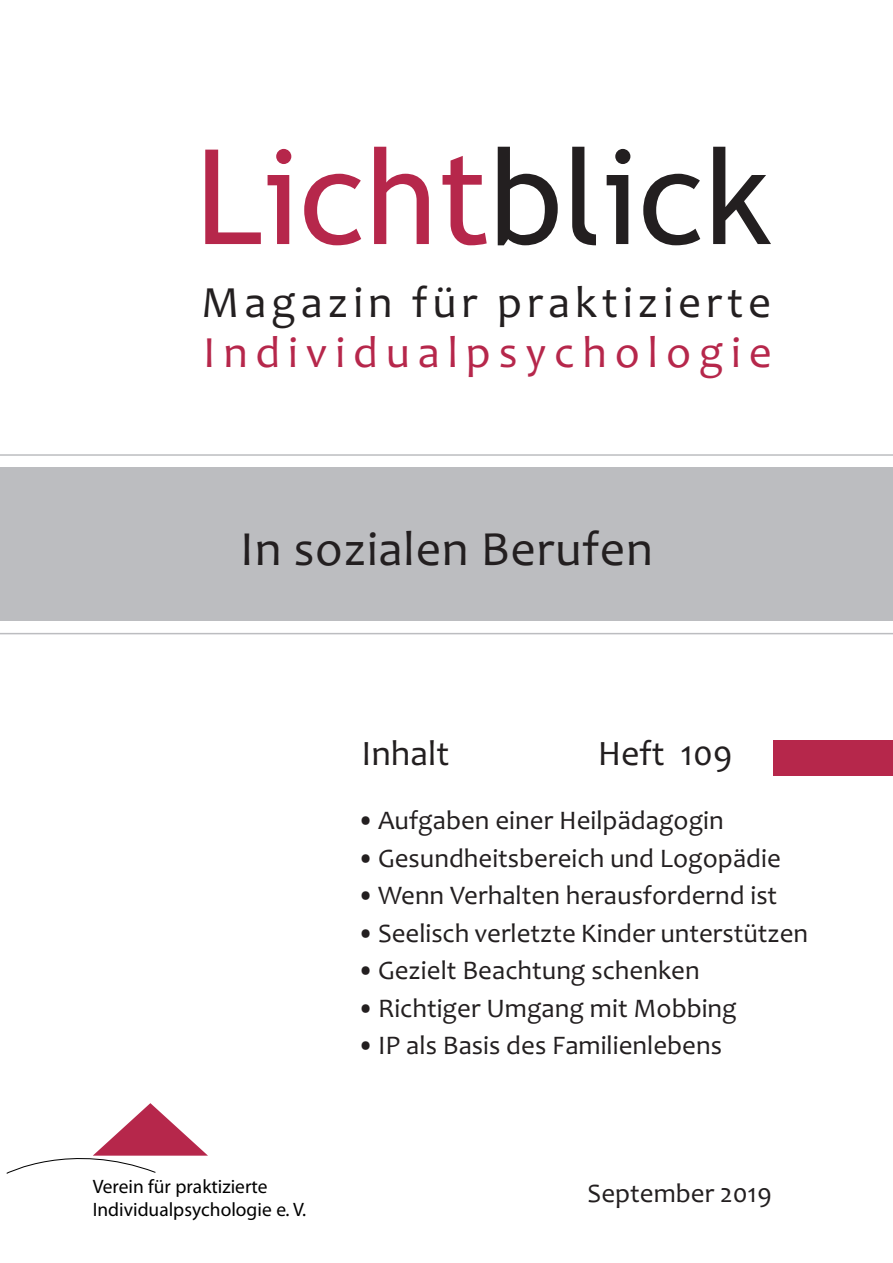
<style>
.page{position:relative;width:893px;height:1263px;background:#fff}
.page>*{position:absolute;margin:0;border:0;box-sizing:border-box;transform-origin:0 0}
.t1{font:132px "Trebuchet MS";color:#b6274b}
.t2{font:49.5px "Candara";letter-spacing:.015em;color:#231f20}
.t3{font:45px "Candara";letter-spacing:.11em;color:#231f20}
.t4{font:45px "Candara";letter-spacing:.175em;color:#b6274b}
.t5{font:36px "Candara";color:#231f20}
.t6{font:27px "Candara";color:#231f20}
.t7{font:700 condensed 19.5px/23.2px "Frutiger";color:#000}
.s1{color:#231f20}
</style>
<div class="page">
<div style="left:0;top:468px;width:893px;height:153px;background:#bcbdc0"></div>
<hr style="left:0;top:454px;width:893px;height:2px;background:#bcbdc0">
<hr style="left:0;top:633px;width:893px;height:1px;background:#bcbdc0">
<div style="left:773px;top:740px;width:120px;height:35px;background:#b6274b"></div>
<svg style="left:6px;top:1103px;width:202px;height:71px"></svg>
<p class="t1" style="left:196px;top:147px;width:577px">Licht<span class="s1">blick</span></p>
<p class="t3" style="left:201px;top:286px;width:572px">Magazin für praktizierte</p>
<p class="t4" style="left:203px;top:336px;width:570px">Individualpsychologie</p>
<p class="t2" style="left:240px;top:531px;width:414px">In sozialen Berufen</p>
<p class="t7" style="left:93px;top:1176px;width:215px">Verein für praktizierte<br>Individualpsychologie e. V.</p>
<p class="t5" style="left:361px;top:740px;width:89px">Inhalt</p>
<p class="t5" style="left:598px;top:740px;width:136px">Heft 109</p>
<p class="t6" style="left:357px;top:810px;width:369px">•Aufgaben einer Heilpädagogin</p>
<p class="t6" style="left:357px;top:848px;width:426px">•Gesundheitsbereich und Logopädie</p>
<p class="t6" style="left:357px;top:885px;width:422px">•Wenn Verhalten herausfordernd ist</p>
<p class="t6" style="left:357px;top:923px;width:453px">•Seelisch verletzte Kinder unterstützen</p>
<p class="t6" style="left:357px;top:960px;width:344px">•Gezielt Beachtung schenken</p>
<p class="t6" style="left:357px;top:998px;width:382px">•Richtiger Umgang mit Mobbing</p>
<p class="t6" style="left:357px;top:1035px;width:367px">•IP als Basis des Familienlebens</p>
<p class="t6" style="left:588px;top:1183px;width:186px">September 2019</p>
</div>
